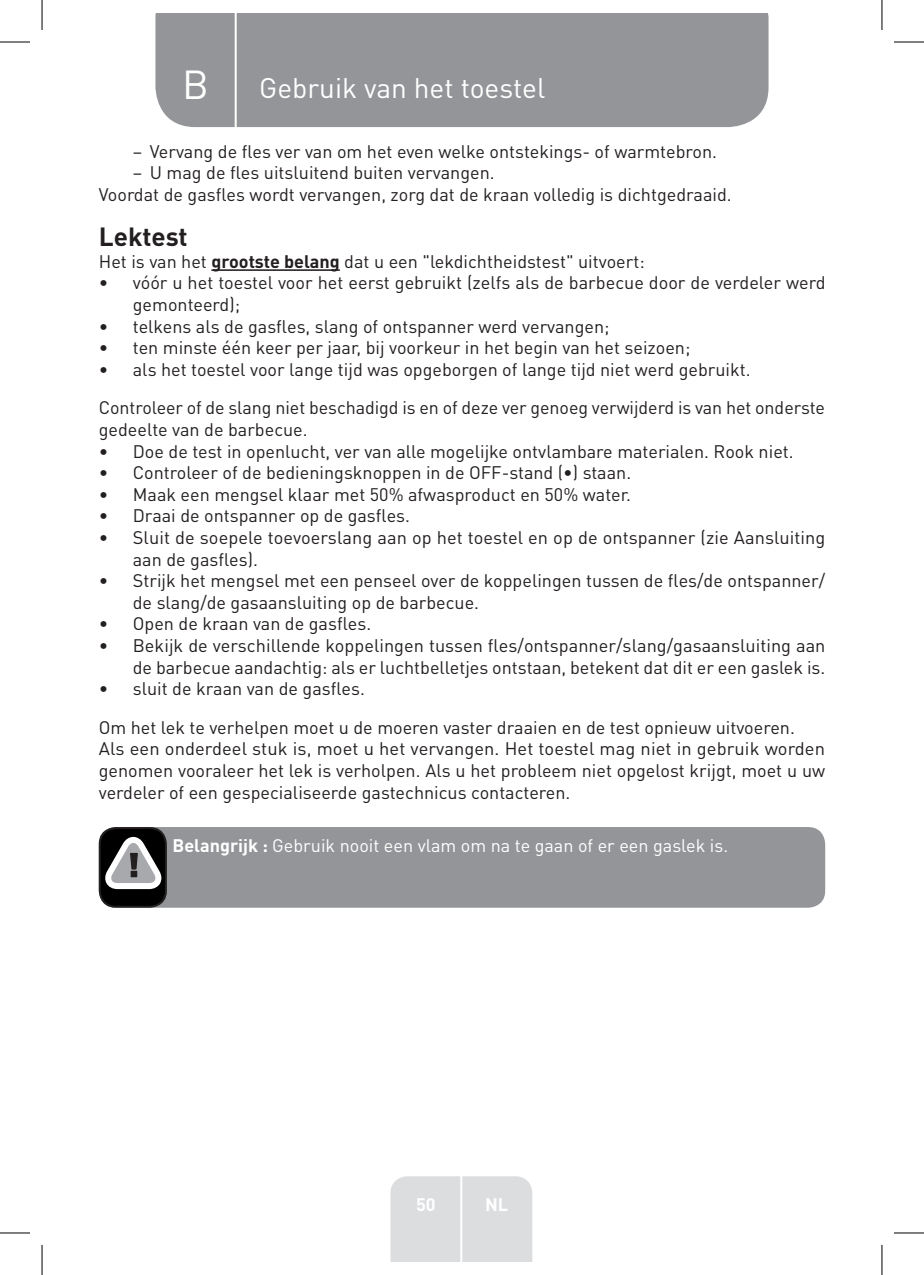
<style>
.page{position:relative;width:924px;height:1275px;background:#fff}
.page>*{position:absolute;margin:0;border:0;box-sizing:border-box;transform-origin:0 0}
.t1{font:40px "DIN Pro";color:#fff}
.TitreGauche__gabarit{font:28px "DIN Pro";color:#fff}
.Large_Text__3_2_mm{font:700 26px "DIN Pro";color:#231f20}
.Body{font:18px/21.6px "DIN Pro";color:#231f20}
.Body_SB{font:18px/21.6px "DIN Pro";color:#231f20}
.White_Text{font:18px "DIN Pro";color:#fff}
.t2{font:700 18px "DIN Pro";color:#fff}
.s1{font-weight:700}
</style>
<div class="page">
<div style="left:155px;top:14px;width:613px;height:113px;background:#939598"></div>
<div style="left:390px;top:1176px;width:142px;height:85px;background:#dcdddf"></div>
<hr style="left:460px;top:1153px;width:2px;height:108px;background:#fff">
<hr style="left:234px;top:14px;width:2px;height:116px;background:#fff">
<hr style="left:211px;top:269px;width:128px;height:2px;background:#231f20">
<div style="left:99px;top:827px;width:725px;height:80px;background:#939598;border-radius:17px"></div>
<div style="left:100px;top:828px;width:66px;height:78px;background:#000;border-radius:16px"></div>
<div style="left:99px;top:827px;width:68px;height:80px;border:2px solid #231f20;border-radius:16px"></div>
<svg style="left:105px;top:837px;width:57px;height:52px"></svg>
<hr style="left:0;top:42px;width:30px;height:1px;background:#000">
<hr style="left:893px;top:42px;width:30px;height:1px;background:#000">
<hr style="left:0;top:1232px;width:30px;height:1px;background:#000">
<hr style="left:893px;top:1232px;width:30px;height:1px;background:#000">
<hr style="left:42px;top:0;width:1px;height:30px;background:#000">
<hr style="left:42px;top:1245px;width:1px;height:30px;background:#000">
<hr style="left:881px;top:0;width:1px;height:30px;background:#000">
<hr style="left:881px;top:1245px;width:1px;height:30px;background:#000">
<p class="t1" style="left:182px;top:57px;width:28px">B</p>
<p class="TitreGauche__gabarit" style="left:259px;top:69px;width:287px">Gebruik van het toestel</p>
<p class="Body" style="left:133px;top:140px;width:585px">– Vervang de fles ver van om het even welke ontstekings- of warmtebron.</p>
<p class="Body" style="left:133px;top:161px;width:363px">– U mag de fles uitsluitend buiten vervangen.</p>
<p class="Body" style="left:99px;top:183px;width:634px">Voordat de gasfles wordt vervangen, zorg dat de kraan volledig is dichtgedraaid.</p>
<p class="Large_Text__3_2_mm" style="left:99px;top:215px;width:90px">Lektest</p>
<p class="Body" style="left:99px;top:250px;width:547px">Het is van het <span class="s1">grootste belang</span> dat u een "lekdichtheidstest" uitvoert:</p>
<p class="Body" style="left:133px;top:271px;width:693px;text-indent:-34px">• vóór u het toestel voor het eerst gebruikt (zelfs als de barbecue door de verdeler werd gemonteerd);</p>
<p class="Body" style="left:99px;top:314px;width:512px">• telkens als de gasfles, slang of ontspanner werd vervangen;</p>
<p class="Body" style="left:99px;top:336px;width:593px">• ten minste één keer per jaar, bij voorkeur in het begin van het seizoen;</p>
<p class="Body" style="left:99px;top:358px;width:653px">• als het toestel voor lange tijd was opgeborgen of lange tijd niet werd gebruikt.</p>
<p class="Body_SB" style="left:99px;top:396px;width:727px">Controleer of de slang niet beschadigd is en of deze ver genoeg verwijderd is van het onderste gedeelte van de barbecue.</p>
<p class="Body" style="left:99px;top:439px;width:696px">• Doe de test in openlucht, ver van alle mogelijke ontvlambare materialen. Rook niet.</p>
<p class="Body" style="left:99px;top:461px;width:533px">• Controleer of de bedieningsknoppen in de OFF-stand (•) staan.</p>
<p class="Body" style="left:99px;top:483px;width:533px">• Maak een mengsel klaar met 50% afwasproduct en 50% water.</p>
<p class="Body" style="left:99px;top:504px;width:312px">• Draai de ontspanner op de gasfles.</p>
<p class="Body" style="left:133px;top:526px;width:693px;text-indent:-34px">• Sluit de soepele toevoerslang aan op het toestel en op de ontspanner (zie Aansluiting aan de gasfles).</p>
<p class="Body" style="left:133px;top:569px;width:693px;text-indent:-34px">• Strijk het mengsel met een penseel over de koppelingen tussen de fles/de ontspanner/ de slang/de gasaansluiting op de barbecue.</p>
<p class="Body" style="left:99px;top:612px;width:274px">• Open de kraan van de gasfles.</p>
<p class="Body" style="left:99px;top:634px;width:727px;text-align:right">• Bekijk de verschillende koppelingen tussen fles/ontspanner/slang/gasaansluiting aan de barbecue aandachtig: als er luchtbelletjes ontstaan, betekent dat dit er een gaslek is.</p>
<p class="Body" style="left:99px;top:677px;width:267px">• sluit de kraan van de gasfles.</p>
<p class="Body_SB" style="left:99px;top:716px;width:697px">Om het lek te verhelpen moet u de moeren vaster draaien en de test opnieuw uitvoeren.</p>
<p class="Body" style="left:99px;top:737px;width:727px;text-align:justify">Als een onderdeel stuk is, moet u het vervangen. Het toestel mag niet in gebruik worden genomen vooraleer het lek is verholpen. Als u het probleem niet opgelost krijgt, moet u uw verdeler of een gespecialiseerde gastechnicus contacteren.</p>
<p class="White_Text" style="left:172px;top:833px;width:557px"><span class="s1">Belangrijk :</span> Gebruik nooit een vlam om na te gaan of er een gaslek is.</p>
<p class="t2" style="left:416px;top:1189px;width:21px">50</p>
<p class="t2" style="left:485px;top:1189px;width:25px">NL</p>
</div>
